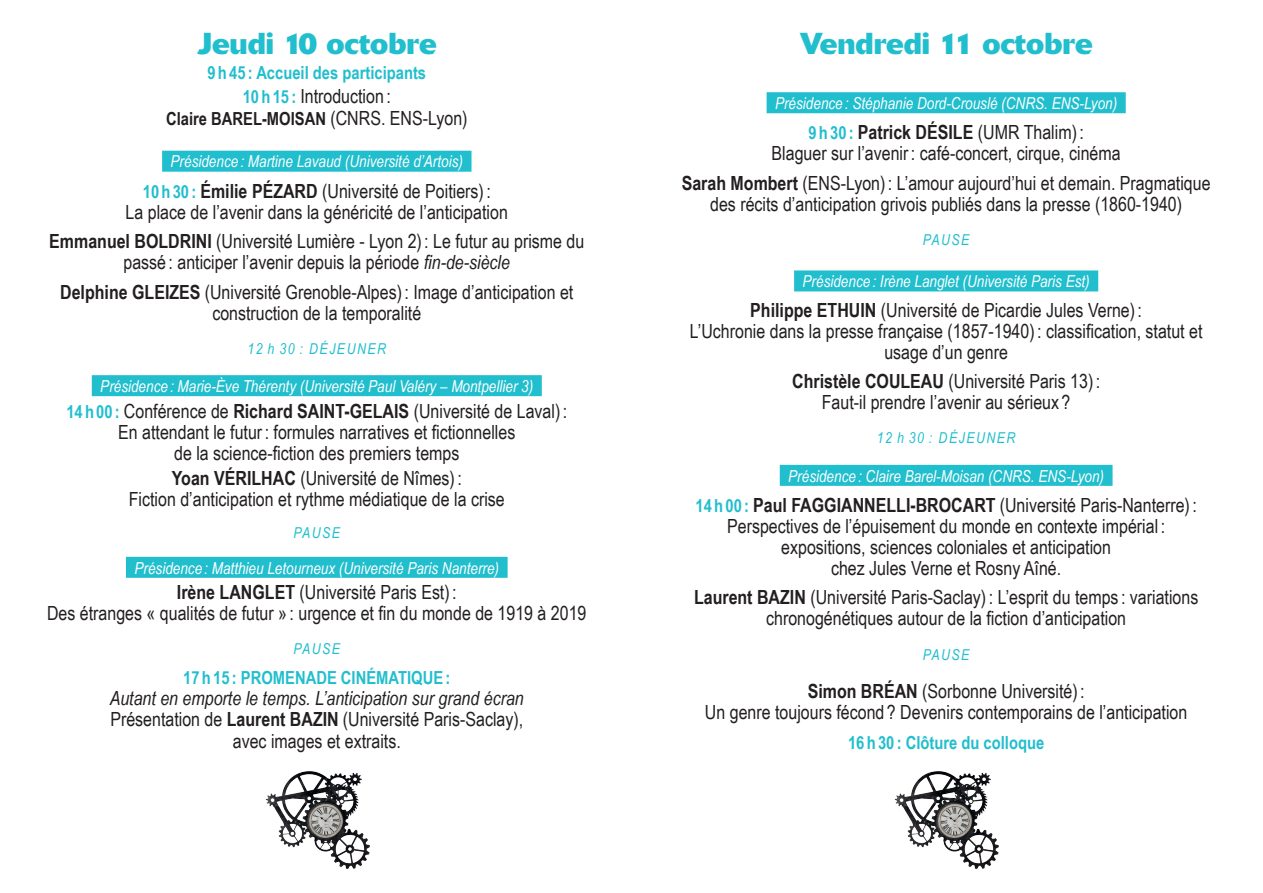
<style>
.page{position:relative;width:1263px;height:893px;background:#fff}
.page>*{position:absolute;margin:0;border:0;box-sizing:border-box;transform-origin:0 0}
.t1{font:700 30px "Delta";color:#21bece}
.t2{font:19.5px/21px "Arial Narrow";color:#231f20;text-align:center}
.t3{font:700 19.5px "Arial Narrow";color:#231f20}
.t4{font:700 18px "Arial Narrow";color:#21bece}
.t5{font:700 18px "Arial Narrow";color:#231f20}
.t6{font:italic 16.5px "Arial Narrow";color:#fff}
.t7{font:italic 15px "Arial Narrow";letter-spacing:.1em;color:#21bece}
.s1{font-weight:700;font-size:18px;color:#21bece}
.s2{font-weight:400;font-size:19.5px}
.s3{font-weight:700}
.s4{font-style:italic}
.s5{font-size:18px;color:#21bece}
</style>
<div class="page">
<div style="left:162px;top:151px;width:309px;height:21px;background:#21bece"></div>
<div style="left:92px;top:375px;width:450px;height:21px;background:#21bece"></div>
<div style="left:126px;top:557px;width:382px;height:21px;background:#21bece"></div>
<div style="left:767px;top:92px;width:359px;height:21px;background:#21bece"></div>
<div style="left:794px;top:270px;width:304px;height:21px;background:#21bece"></div>
<div style="left:780px;top:465px;width:332px;height:21px;background:#21bece"></div>
<img style="left:265px;top:771px;width:105px;height:98px">
<img style="left:894px;top:771px;width:105px;height:98px">
<h1 class="t1" style="left:197px;top:25px;width:241px">Jeudi 10 octobre</h1>
<p class="t4" style="left:207px;top:60px;width:220px">9h45 : Accueil des participants</p>
<p class="t2" style="left:243px;top:85px;width:150px"><span class="s1">10h15 :</span> Introduction :</p>
<p class="t5" style="left:166px;top:105px;width:303px">Claire Barel-Moisan <span class="s2">(CNRS. ENS-Lyon)</span></p>
<p class="t6" style="left:171px;top:150px;width:294px">Présidence : Martine Lavaud (Université d’Artois)</p>
<p class="t2" style="left:126px;top:179px;width:384px"><span class="s1">10h30 :</span> <span class="s3">Émilie Pézard</span> (Université de Poitiers):<br>La place de l’avenir dans la généricité de l’anticipation</p>
<p class="t2" style="left:49px;top:230px;width:537px"><span class="s3">Emmanuel Boldrini</span> (Université Lumière - Lyon 2): Le futur au prisme du passé : anticiper l’avenir depuis la période <span class="s4">fin-de-siècle</span></p>
<p class="t2" style="left:60px;top:281px;width:515px"><span class="s3">Delphine Gleizes</span> (Université Grenoble-Alpes): Image d’anticipation et construction de la temporalité</p>
<p class="t7" style="left:248px;top:338px;width:140px">12 h 30 : DÉJEUNER</p>
<p class="t6" style="left:100px;top:375px;width:434px">Présidence : Marie-Ève Thérenty (Université Paul Valéry – Montpellier 3)</p>
<p class="t2" style="left:66px;top:400px;width:502px"><span class="s1">14h00 :</span> Conférence de <span class="s3">Richard Saint-Gelais</span> (Université de Laval):<br>En attendant le futur: formules narratives et fictionnelles<br>de la science-fiction des premiers temps</p>
<p class="t3" style="left:172px;top:463px;width:92px">Yoan Vérilhac</p>
<p class="t2" style="left:129px;top:467px;width:377px;text-align:left;text-indent:172px">(Université de Nîmes):<br>Fiction d’anticipation et rythme médiatique de la crise</p>
<p class="t7" style="left:293px;top:522px;width:48px">PAUSE</p>
<p class="t6" style="left:134px;top:556px;width:366px">Présidence : Matthieu Letourneux (Université Paris Nanterre)</p>
<p class="t2" style="left:47px;top:581px;width:541px"><span class="s3">Irène Langlet</span> (Université Paris Est):<br>Des étranges « qualités de futur » : urgence et fin du monde de 1919 à 2019</p>
<p class="t7" style="left:293px;top:638px;width:48px">PAUSE</p>
<p class="t4" style="left:183px;top:664px;width:269px">17h15 : PROMENADE CINÉMATIQUE:</p>
<p class="t2" style="left:110px;top:686px;width:416px;line-height:21.6px"><span class="s4">Autant en emporte le temps. L’anticipation sur grand écran<br></span>Présentation de <span class="s3">Laurent Bazin</span> (Université Paris-Saclay), avec images et extraits.</p>
<h1 class="t1" style="left:800px;top:25px;width:294px">Vendredi 11 octobre</h1>
<p class="t6" style="left:775px;top:92px;width:344px">Présidence : Stéphanie Dord-Crouslé (CNRS. ENS-Lyon)</p>
<p class="t2" style="left:772px;top:121px;width:351px"><span class="s1">9h30 :</span> <span class="s3">Patrick Désile</span> (UMR Thalim):<br>Blaguer sur l’avenir: café-concert, cirque, cinéma</p>
<p class="t2" style="left:682px;top:171px;width:530px"><span class="s3">Sarah Mombert</span> (ENS-Lyon): L’amour aujourd’hui et demain. Pragmatique des récits d’anticipation grivois publiés dans la presse (1860-1940)</p>
<p class="t7" style="left:923px;top:229px;width:48px">PAUSE</p>
<p class="t6" style="left:803px;top:270px;width:289px">Présidence : Irène Langlet (Université Paris Est)</p>
<p class="t2" style="left:690px;top:299px;width:514px"><span class="s3">Philippe Ethu in</span> (Université de Picardie Jules Verne):<br>L’Uchronie dans la presse française (1857-1940): classification, statut et usage d’un genre</p>
<p class="t3" style="left:792px;top:367px;width:109px">Christèle Couleau</p>
<p class="t2" style="left:822px;top:370px;width:280px;text-align:left;text-indent:127px">(Université Paris 13):<br>Faut-il prendre l’avenir au sérieux ?</p>
<p class="t7" style="left:877px;top:427px;width:140px">12 h 30 : DÉJEUNER</p>
<p class="t6" style="left:788px;top:464px;width:317px">Présidence : Claire Barel-Moisan (CNRS. ENS-Lyon)</p>
<p class="t3" style="left:695px;top:490px;width:118px"><span class="s5">14h00 :</span> Paul Fagg</p>
<p class="t2" style="left:837px;top:494px;width:362px"><span class="s3">iannelli-Brocart</span> (Université Paris-Nanterre):</p>
<p class="t2" style="left:727px;top:515px;width:440px">Perspectives de l’épuisement du monde en contexte impérial :</p>
<p class="t2" style="left:781px;top:536px;width:331px">expositions, sciences coloniales et anticipation</p>
<p class="t2" style="left:831px;top:557px;width:232px">chez Jules Verne et Rosny Aîné.</p>
<p class="t2" style="left:694px;top:586px;width:506px"><span class="s3">Laurent Bazin</span> (Université Paris-Saclay): L’esprit du temps : variations chronogénétiques autour de la fiction d’anticipation</p>
<p class="t7" style="left:923px;top:644px;width:48px">PAUSE</p>
<p class="t2" style="left:705px;top:679px;width:484px"><span class="s3">Simon Bréan</span> (Sorbonne Université):<br>Un genre toujours fécond ? Devenirs contemporains de l’anticipation</p>
<p class="t4" style="left:848px;top:729px;width:198px">16h30 : Clôture du colloque</p>
</div>
